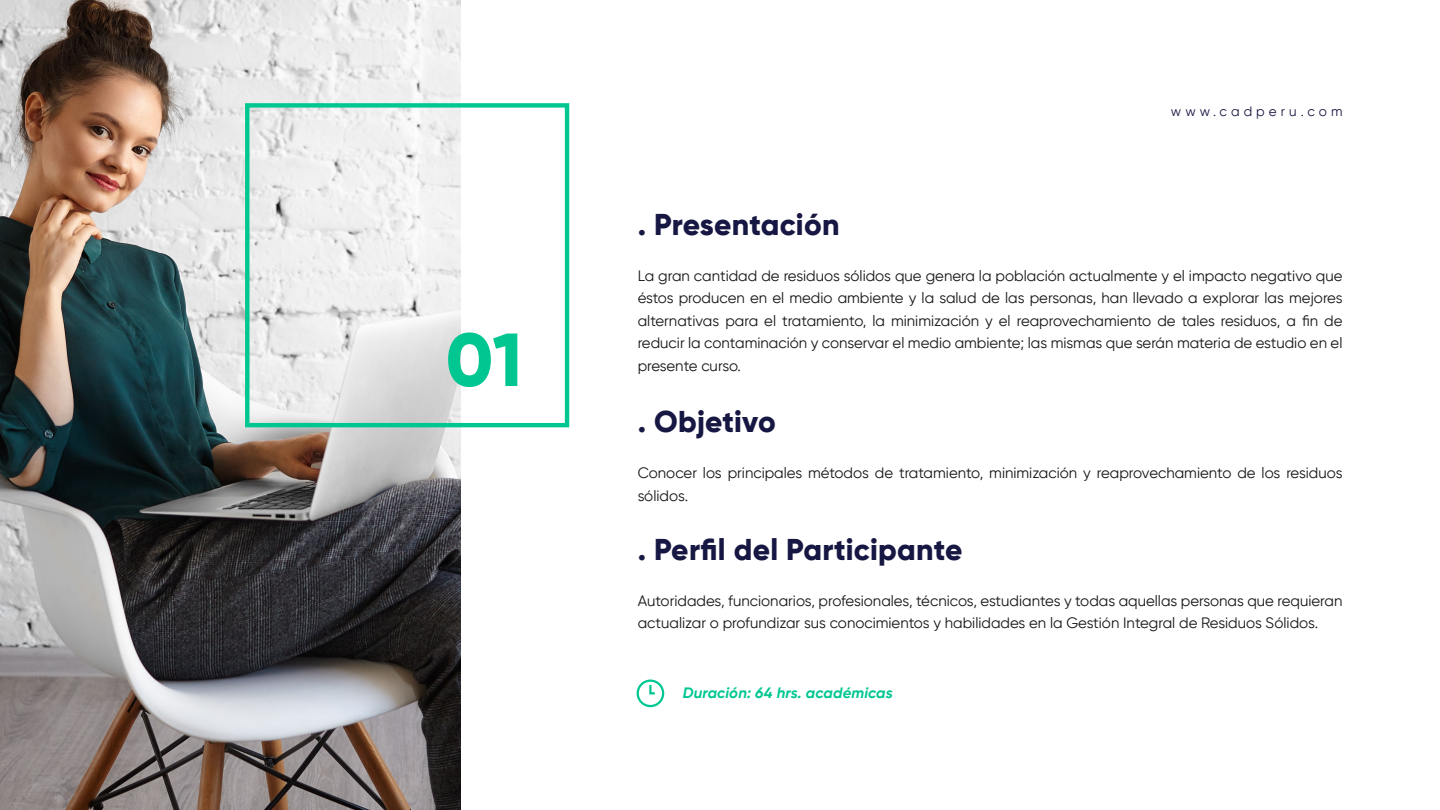
<style>
.page{position:relative;width:1440px;height:810px;background:#fff}
.page>*{position:absolute;margin:0;border:0;box-sizing:border-box;transform-origin:0 0}
.t1{font:800 75px "Gilroy";color:#00c791}
.t2{font:800 30px "Gilroy";letter-spacing:.01em;color:#171743}
.t3{font:15px/22.5px "Gilroy";color:#151515}
.t4{font:italic 700 15px "Gilroy";letter-spacing:.01em;color:#00c791}
.t5{font:13.5px "Gilroy";letter-spacing:.3em;color:#171743}
</style>
<div class="page">
<img style="left:0;top:0;width:460px;height:810px">
<div style="left:245px;top:103px;width:324px;height:324px;border:4px solid #00c791"></div>
<div style="left:637px;top:680px;width:27px;height:27px;border:2px solid #00c791;border-radius:50%"></div>
<svg style="left:649px;top:683px;width:8px;height:12px"></svg>
<h1 class="t1" style="left:446px;top:313px;width:78px">01</h1>
<p class="t5" style="left:1171px;top:103px;width:173px">www.cadperu.com</p>
<h2 class="t2" style="left:638px;top:206px;width:203px">. Presentación</h2>
<p class="t3" style="left:638px;top:264px;width:706px;text-align:justify">La gran cantidad de residuos sólidos que genera la población actualmente y el impacto negativo que éstos producen en el medio ambiente y la salud de las personas, han llevado a explorar las mejores alternativas para el tratamiento, la minimización y el reaprovechamiento de tales residuos, a fin de reducir la contaminación y conservar el medio ambiente; las mismas que serán materia de estudio en el</p>
<p class="t3" style="left:638px;top:354px;width:105px">presente curso.</p>
<h2 class="t2" style="left:638px;top:403px;width:140px">. Objetivo</h2>
<p class="t3" style="left:638px;top:462px;width:706px">Conocer los principales métodos de tratamiento, minimización y reaprovechamiento de los residuos sólidos.</p>
<h2 class="t2" style="left:638px;top:530px;width:326px">. Perfil del Participante</h2>
<p class="t3" style="left:638px;top:589px;width:706px">Autoridades, funcionarios, profesionales, técnicos, estudiantes y todas aquellas personas que requieran actualizar o profundizar sus conocimientos y habilidades en la Gestión Integral de Residuos Sólidos.</p>
<p class="t4" style="left:683px;top:684px;width:212px">Duración: 64 hrs. académicas</p>
</div>
